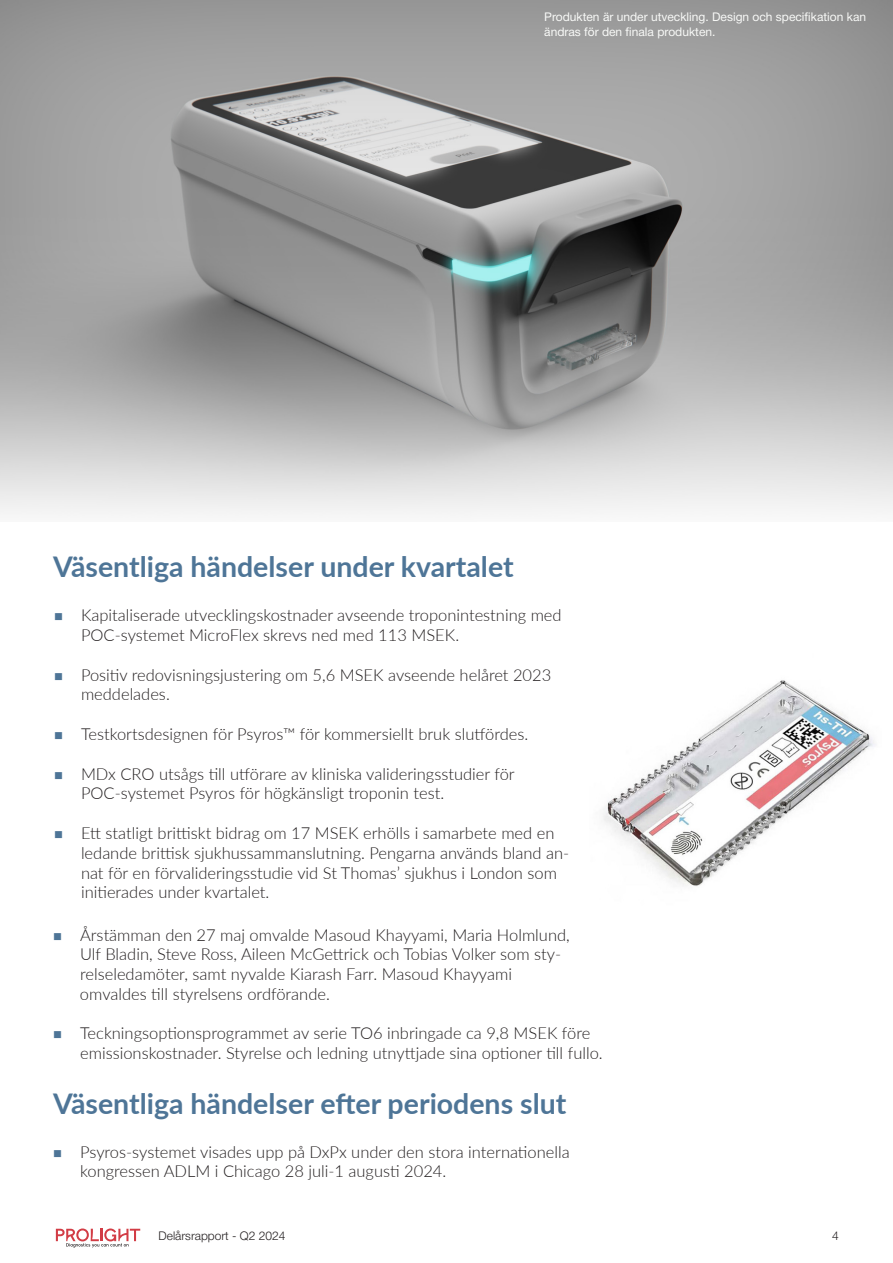
<style>
.page{position:relative;width:893px;height:1263px;background:#fff}
.page>*{position:absolute;margin:0;border:0;box-sizing:border-box;transform-origin:0 0}
.toc_lvl_1{font:700 28.5px "Lato";color:#4e7597}
.t1{font:300 16.5px/19.8px "Lato";color:#231f20}
.t2{font:12px/14.4px "Helvetica Neue";color:#f9faf8}
.t3{font:300 12px "Helvetica Neue";color:#231f20}
</style>
<div class="page">
<svg style="left:56px;top:1228px;width:84px;height:19px"></svg>
<img style="left:603px;top:680px;width:273px;height:206px">
<img style="left:0;top:0;width:893px;height:514px">
<p class="t2" style="left:544px;top:11px;width:323px">Produkten är under utveckling. Design och specifikation kan ändras för den finala produkten.</p>
<p class="toc_lvl_1" style="left:53px;top:545px;width:462px">Väsentliga händelser under kvartalet</p>
<p class="t1" style="left:81px;top:604px;width:482px">Kapitaliserade utvecklingskostnader avseende troponintestning med<br>POC-systemet MicroFlex skrevs ned med 113 MSEK.</p>
<p class="t1" style="left:81px;top:664px;width:472px">Positiv redovisningsjustering om 5,6 MSEK avseende helåret 2023 meddelades.</p>
<p class="t1" style="left:81px;top:723px;width:449px">Testkortsdesignen för Psyros™ för kommersiellt bruk slutfördes.</p>
<p class="t1" style="left:81px;top:763px;width:435px">MDx CRO utsågs till utförare av kliniska valideringsstudier för<br>POC-systemet Psyros för högkänsligt troponin test.</p>
<p class="t1" style="left:81px;top:822px;width:490px">Ett statligt brittiskt bidrag om 17 MSEK erhölls i samarbete med en ledande brittisk sjukhussammanslutning. Pengarna används bland an&shy;nat för en förvalideringsstudie vid St Thomas’ sjukhus i London som initierades under kvartalet.</p>
<p class="t1" style="left:80px;top:924px;width:491px">Årstämman den 27 maj omvalde Masoud Khayyami, Maria Holmlund,<br>Ulf Bladin, Steve Ross, Aileen McGettrick och Tobias Volker som sty&shy;relseledamöter, samt nyvalde Kiarash Farr. Masoud Khayyami</p>
<p class="t1" style="left:80px;top:983px;width:251px">omvaldes till styrelsens ordförande.</p>
<p class="t1" style="left:80px;top:1023px;width:524px">Teckningsoptionsprogrammet av serie TO6 inbringade ca 9,8 MSEK före emissionskostnader. Styrelse och ledning utnyttjade sina optioner till fullo.</p>
<p class="toc_lvl_1" style="left:53px;top:1082px;width:515px">Väsentliga händelser efter periodens slut</p>
<p class="t1" style="left:80px;top:1141px;width:491px">Psyros-systemet visades upp på DxPx under den stora internationella kongressen ADLM i Chicago 28 juli-1 augusti 2024.</p>
<p class="t3" style="left:159px;top:1225px;width:128px">Delårsrapport - Q2 2024</p>
<p class="t3" style="left:832px;top:1225px;width:8px">4</p>
</div>
